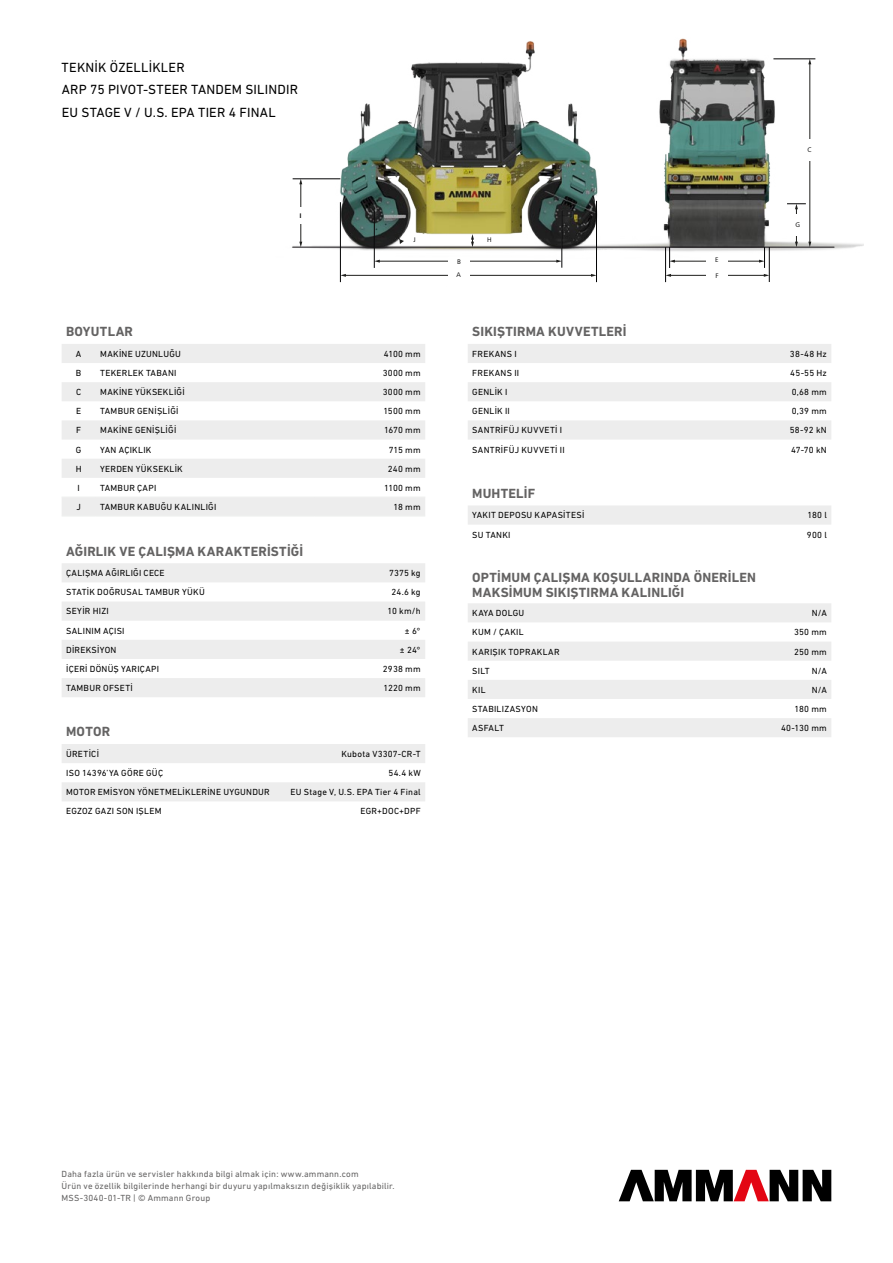
<style>
.page{position:relative;width:893px;height:1263px;background:#fff}
.page>*{position:absolute;margin:0;border:0;box-sizing:border-box;transform-origin:0 0}
.t1{font:700 13.5px/15px "DIN Next LT Pro";letter-spacing:.015em;color:#646363}
.t2{font:13.5px/22.5px "DIN Next LT Pro";letter-spacing:.015em;color:#000}
.t3{font:9px "DIN Next LT Pro";letter-spacing:.03em;color:#000}
.t4{font:9px/12px "DIN Next LT Pro";letter-spacing:.02em;color:#646363}
.t5{font:6.9px "Frutiger Next LTW1 G";color:#000}
.t6{font:6.9px "Frutiger Next LTW1 G";color:#000;scale:1.65 1}
</style>
<div class="page">
<img style="left:292px;top:62px;width:154px;height:221px">
<img style="left:446px;top:38px;width:417px;height:245px">
<hr style="left:379px;top:261px;width:178px;height:1px;background:#1e1e1c">
<svg style="left:375px;top:260px;width:5px;height:3px"></svg>
<svg style="left:556px;top:260px;width:6px;height:3px"></svg>
<hr style="left:301px;top:183px;width:1px;height:60px;background:#1e1e1c">
<svg style="left:299px;top:242px;width:3px;height:5px"></svg>
<svg style="left:471px;top:234px;width:3px;height:13px"></svg>
<svg style="left:394px;top:233px;width:10px;height:11px"></svg>
<hr style="left:796px;top:208px;width:1px;height:35px;background:#1e1e1c">
<svg style="left:795px;top:242px;width:3px;height:5px"></svg>
<hr style="left:810px;top:63px;width:1px;height:180px;background:#1e1e1c">
<svg style="left:808px;top:242px;width:3px;height:5px"></svg>
<hr style="left:345px;top:275px;width:247px;height:1px;background:#1e1e1c">
<svg style="left:341px;top:274px;width:5px;height:3px"></svg>
<svg style="left:591px;top:274px;width:5px;height:3px"></svg>
<hr style="left:674px;top:261px;width:86px;height:1px;background:#1e1e1c">
<hr style="left:670px;top:275px;width:95px;height:1px;background:#1e1e1c">
<svg style="left:666px;top:274px;width:5px;height:3px"></svg>
<svg style="left:764px;top:274px;width:5px;height:3px"></svg>
<hr style="left:293px;top:247px;width:541px;height:1px;background:#1b171b">
<hr style="left:340px;top:202px;width:1px;height:80px;background:#020203">
<hr style="left:374px;top:210px;width:1px;height:58px;background:#020203">
<hr style="left:562px;top:210px;width:1px;height:58px;background:#020203">
<hr style="left:773px;top:59px;width:42px;height:1px;background:#020203">
<svg style="left:787px;top:203px;width:19px;height:6px"></svg>
<svg style="left:759px;top:247px;width:6px;height:21px"></svg>
<svg style="left:669px;top:247px;width:6px;height:21px"></svg>
<hr style="left:769px;top:247px;width:1px;height:35px;background:#020203">
<hr style="left:665px;top:247px;width:1px;height:35px;background:#020203">
<div style="left:448px;top:271px;width:21px;height:7px;background:#fff"></div>
<div style="left:404px;top:236px;width:21px;height:8px;background:#fff"></div>
<div style="left:479px;top:236px;width:21px;height:8px;background:#fff"></div>
<div style="left:706px;top:272px;width:22px;height:7px;background:#fff"></div>
<div style="left:706px;top:256px;width:21px;height:8px;background:#fff"></div>
<div style="left:448px;top:258px;width:22px;height:7px;background:#fff"></div>
<div style="left:794px;top:214px;width:8px;height:21px;background:#fff"></div>
<hr style="left:293px;top:179px;width:47px;height:1px;background:#020203">
<div style="left:806px;top:139px;width:7px;height:21px;background:#fff"></div>
<hr style="left:596px;top:201px;width:1px;height:81px;background:#020203">
<div style="left:297px;top:207px;width:7px;height:17px;background:#fff"></div>
<svg style="left:619px;top:1170px;width:212px;height:31px"></svg>
<svg style="left:468px;top:603px;width:363px;height:134px;fill:#ededed"></svg>
<svg style="left:62px;top:563px;width:363px;height:134px;fill:#ededed"></svg>
<svg style="left:468px;top:344px;width:363px;height:96px"></svg>
<svg style="left:62px;top:744px;width:363px;height:57px"></svg>
<div style="left:468px;top:506px;width:363px;height:19px;background:#ededed"></div>
<svg style="left:62px;top:344px;width:363px;height:172px;fill:#ededed"></svg>
<hr style="left:62px;top:497px;width:34px;height:1px;background:#f2f3f2">
<hr style="left:96px;top:497px;width:219px;height:1px;background:#f2f3f2">
<hr style="left:315px;top:497px;width:110px;height:1px;background:#f2f3f2">
<hr style="left:62px;top:516px;width:34px;height:1px;background:#f2f3f2">
<hr style="left:96px;top:516px;width:219px;height:1px;background:#f2f3f2">
<hr style="left:315px;top:516px;width:110px;height:1px;background:#f2f3f2">
<h1 class="t2" style="left:62px;top:56px;width:238px">TEKNİ K ÖZELLİ KLER<br>ARP 75 PIVOT-STEER TANDEM SILINDIR<br>EU STAGE V / U.S. EPA TIER 4 FINAL</h1>
<p class="t6" style="left:299px;top:211px;width:3px">I</p>
<p class="t5" style="left:413px;top:236px;width:4px">J</p>
<p class="t5" style="left:487px;top:236px;width:6px">H</p>
<p class="t5" style="left:457px;top:257px;width:5px">B</p>
<p class="t5" style="left:715px;top:256px;width:5px">E</p>
<p class="t5" style="left:456px;top:270px;width:6px">A</p>
<p class="t5" style="left:716px;top:271px;width:5px">F</p>
<p class="t5" style="left:807px;top:146px;width:6px">C</p>
<p class="t5" style="left:796px;top:221px;width:6px">G</p>
<h1 class="t1" style="left:66px;top:324px;width:68px">BOYUTLAR</h1>
<p class="t3" style="left:76px;top:349px;width:7px">A</p>
<p class="t3" style="left:100px;top:349px;width:82px">MAKİNE UZUNLUĞU</p>
<p class="t3" style="left:384px;top:349px;width:38px">4100 mm</p>
<p class="t3" style="left:76px;top:368px;width:7px">B</p>
<p class="t3" style="left:100px;top:368px;width:78px">TEKERLEK TABANI</p>
<p class="t3" style="left:383px;top:368px;width:39px">3000 mm</p>
<p class="t3" style="left:76px;top:387px;width:7px">C</p>
<p class="t3" style="left:100px;top:387px;width:86px">MAKİNE YÜKSEKLİĞİ</p>
<p class="t3" style="left:383px;top:387px;width:39px">3000 mm</p>
<p class="t3" style="left:76px;top:406px;width:7px">E</p>
<p class="t3" style="left:100px;top:406px;width:80px">TAMBUR GENİŞLİĞİ</p>
<p class="t3" style="left:383px;top:406px;width:39px">1500 mm</p>
<p class="t3" style="left:76px;top:425px;width:7px">F</p>
<p class="t3" style="left:100px;top:425px;width:78px">MAKİNE GENİŞLİĞİ</p>
<p class="t3" style="left:384px;top:425px;width:38px">1670 mm</p>
<p class="t3" style="left:76px;top:444px;width:7px">G</p>
<p class="t3" style="left:100px;top:444px;width:53px">YAN AÇIKLIK</p>
<p class="t3" style="left:389px;top:444px;width:33px">715 mm</p>
<p class="t3" style="left:76px;top:463px;width:7px">H</p>
<p class="t3" style="left:100px;top:463px;width:84px">YERDEN YÜKSEKLİK</p>
<p class="t3" style="left:388px;top:463px;width:34px">240 mm</p>
<p class="t3" style="left:77px;top:482px;width:4px">I</p>
<p class="t3" style="left:100px;top:482px;width:58px">TAMBUR ÇAPI</p>
<p class="t3" style="left:384px;top:482px;width:38px">1100 mm</p>
<p class="t3" style="left:76px;top:502px;width:6px">J</p>
<p class="t3" style="left:100px;top:502px;width:118px">TAMBUR KABUĞU KALINLIĞI</p>
<p class="t3" style="left:394px;top:502px;width:29px">18 mm</p>
<h1 class="t1" style="left:66px;top:543px;width:239px">AĞIRLIK VE ÇALIŞMA KARAKTERİSTİĞİ</h1>
<p class="t3" style="left:66px;top:568px;width:100px">ÇALIŞMA AĞIRLIĞI CECE</p>
<p class="t3" style="left:389px;top:568px;width:33px">7375 kg</p>
<p class="t3" style="left:66px;top:587px;width:140px">STATİK DOĞRUSAL TAMBUR YÜKÜ</p>
<p class="t3" style="left:392px;top:587px;width:31px">24.6 kg</p>
<p class="t3" style="left:66px;top:606px;width:44px">SEYİR HIZI</p>
<p class="t3" style="left:387px;top:606px;width:35px">10 km/h</p>
<p class="t3" style="left:66px;top:625px;width:60px">SALINIM AÇISI</p>
<p class="t3" style="left:405px;top:625px;width:17px">± 6°</p>
<p class="t3" style="left:66px;top:644px;width:52px">DİREKSİYON</p>
<p class="t3" style="left:400px;top:644px;width:22px">± 24°</p>
<p class="t3" style="left:66px;top:664px;width:95px">İÇERİ DÖNÜŞ YARIÇAPI</p>
<p class="t3" style="left:383px;top:664px;width:39px">2938 mm</p>
<p class="t3" style="left:66px;top:683px;width:68px">TAMBUR OFSETİ</p>
<p class="t3" style="left:384px;top:683px;width:39px">1220 mm</p>
<h1 class="t1" style="left:66px;top:724px;width:45px">MOTOR</h1>
<p class="t3" style="left:66px;top:749px;width:34px">ÜRETİCİ</p>
<p class="t3" style="left:342px;top:749px;width:81px">Kubota V3307-CR-T</p>
<p class="t3" style="left:66px;top:768px;width:98px">ISO 14396’YA GÖRE GÜÇ</p>
<p class="t3" style="left:389px;top:768px;width:34px">54.4 kW</p>
<p class="t3" style="left:66px;top:787px;width:205px">MOTOR EMİSYON YÖNETMELİKLERİNE UYGUNDUR</p>
<p class="t3" style="left:291px;top:787px;width:132px">EU Stage V, U.S. EPA Tier 4 Final</p>
<p class="t3" style="left:66px;top:806px;width:97px">EGZOZ GAZI SON IŞLEM</p>
<p class="t3" style="left:360px;top:806px;width:62px">EGR+DOC+DPF</p>
<h1 class="t1" style="left:472px;top:324px;width:156px">SIKIŞTIRMA KUVVETLERİ</h1>
<p class="t3" style="left:472px;top:349px;width:46px">FREKANS I</p>
<p class="t3" style="left:790px;top:349px;width:38px">38-48 Hz</p>
<p class="t3" style="left:472px;top:368px;width:48px">FREKANS II</p>
<p class="t3" style="left:790px;top:368px;width:38px">45-55 Hz</p>
<p class="t3" style="left:472px;top:387px;width:37px">GENLİK I</p>
<p class="t3" style="left:792px;top:387px;width:37px">0,68 mm</p>
<p class="t3" style="left:472px;top:406px;width:39px">GENLİK II</p>
<p class="t3" style="left:792px;top:406px;width:37px">0,39 mm</p>
<p class="t3" style="left:472px;top:425px;width:91px">SANTRİFÜJ KUVVETİ I</p>
<p class="t3" style="left:790px;top:425px;width:39px">58-92 kN</p>
<p class="t3" style="left:472px;top:444px;width:94px">SANTRİFÜJ KUVVETİ II</p>
<p class="t3" style="left:791px;top:444px;width:37px">47-70 kN</p>
<h1 class="t1" style="left:472px;top:486px;width:65px">MUHTELİF</h1>
<p class="t3" style="left:472px;top:510px;width:114px">YAKIT DEPOSU KAPASİTESİ</p>
<p class="t3" style="left:807px;top:510px;width:21px">180 l</p>
<p class="t3" style="left:472px;top:529px;width:40px">SU TANKI</p>
<p class="t3" style="left:807px;top:529px;width:21px">900 l</p>
<h1 class="t1" style="left:472px;top:570px;width:285px">OPTİMUM ÇALIŞMA KOŞULLARINDA ÖNERİLEN<br>MAKSİMUM SIKIŞTIRMA KALINLIĞI</h1>
<p class="t3" style="left:472px;top:608px;width:54px">KAYA DOLGU</p>
<p class="t3" style="left:812px;top:608px;width:16px">N/A</p>
<p class="t3" style="left:472px;top:627px;width:53px">KUM / ÇAKIL</p>
<p class="t3" style="left:794px;top:627px;width:34px">350 mm</p>
<p class="t3" style="left:472px;top:646px;width:89px">KARIŞIK TOPRAKLAR</p>
<p class="t3" style="left:794px;top:646px;width:34px">250 mm</p>
<p class="t3" style="left:472px;top:665px;width:19px">SILT</p>
<p class="t3" style="left:812px;top:665px;width:16px">N/A</p>
<p class="t3" style="left:472px;top:684px;width:15px">KIL</p>
<p class="t3" style="left:812px;top:684px;width:16px">N/A</p>
<p class="t3" style="left:472px;top:704px;width:67px">STABILIZASYON</p>
<p class="t3" style="left:794px;top:704px;width:34px">180 mm</p>
<p class="t3" style="left:472px;top:723px;width:33px">ASFALT</p>
<p class="t3" style="left:781px;top:723px;width:47px">40-130 mm</p>
<p class="t4" style="left:62px;top:1168px;width:335px">Daha fazla ürün ve servisler hakkında bilgi almak için: www.ammann.com<br>Ürün ve özellik bilgilerinde herhangi bir duyuru yapılmaksızın değişiklik yapılabilir.<br>MSS-3040-01-TR | © Ammann Group</p>
</div>
